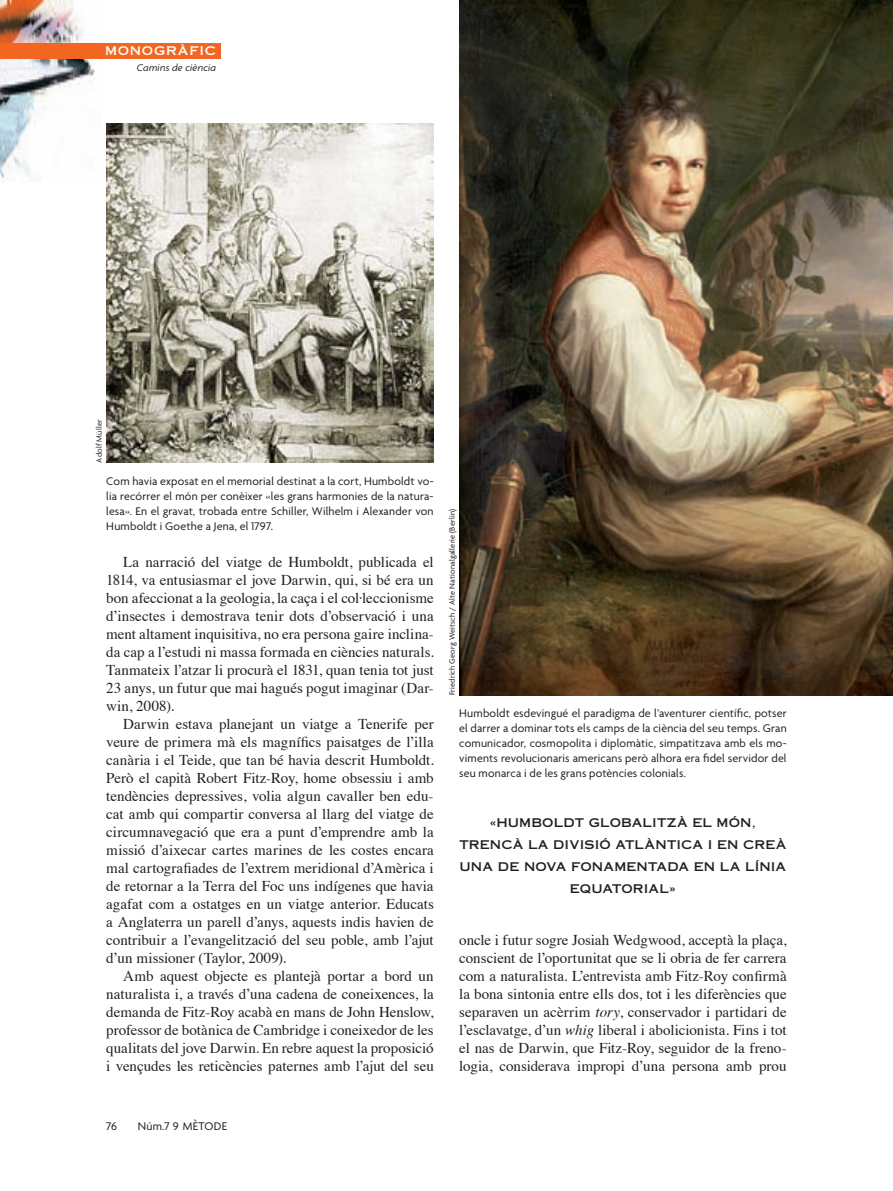
<style>
.page{position:relative;width:893px;height:1191px;background:#fff}
.page>*{position:absolute;margin:0;border:0;box-sizing:border-box;transform-origin:0 0}
.t1{font:15px/18px "Times";color:#231f20;text-align:justify}
.t2{font:12px/15px "Agenda";letter-spacing:.015em;color:#231f20;text-align:justify}
.t3{font:12px/21.8px "Copperplate Thirty One AB";letter-spacing:.01em;color:#231f20;text-align:center}
.t4{font:12px "Copperplate Thirty One AB";letter-spacing:.06em;color:#fff}
.t5{font:italic 10.5px "Agenda";letter-spacing:.02em;color:#231f20}
.t6{font:8.25px "Agenda";letter-spacing:.02em;color:#231f20}
.s1{font-style:italic}
</style>
<div class="page">
<img style="left:0;top:0;width:101px;height:181px">
<img style="left:106px;top:123px;width:328px;height:339px">
<img style="left:459px;top:0;width:434px;height:695px">
<div style="left:0;top:43px;width:220px;height:15px;background:#f36621"></div>
<p class="t4" style="left:105px;top:44px;width:113px">MONOGRÀFIC</p>
<p class="t5" style="left:137px;top:63px;width:81px">Camins de ciència</p>
<p class="t6" style="left:96px;top:462px;width:45px;rotate:-90deg">Adolf Müller</p>
<p class="t2" style="left:106px;top:474px;width:329px">Com havia exposat en el memorial destinat a la cort, Humboldt vo&shy;lia recórrer el món per conèixer «les grans harmonies de la natura&shy;lesa». En el gravat, trobada entre Schiller, Wilhelm i Alexander von Humboldt i Goethe a Jena, el 1797.</p>
<p class="t1" style="left:106px;top:554px;width:329px;text-indent:17px">La narració del viatge de Humboldt, publicada el 1814, va entusiasmar el jove Darwin, qui, si bé era un bon afeccionat a la geologia, la caça i el col·leccionisme d’insectes i demostrava tenir dots d’observació i una ment altament inquisitiva, no era persona gaire inclina&shy;da cap a l’estudi ni massa formada en ciències naturals.<br>Tanmateix l’atzar li procurà el 1831, quan tenia tot just 23 anys, un futur que mai hagués pogut imaginar (Dar&shy;win, 2008).</p>
<p class="t1" style="left:106px;top:716px;width:329px;text-indent:17px">Darwin estava planejant un viatge a Tenerife per veure de primera mà els magnífics paisatges de l’illa canària i el Teide, que tan bé havia descrit Humboldt.<br>Però el capità Robert Fitz-Roy, home obsessiu i amb tendències depressives, volia algun cavaller ben edu&shy;cat amb qui compartir conversa al llarg del viatge de circumnavegació que era a punt d’emprendre amb la missió d’aixecar cartes marines de les costes encara mal cartografiades de l’extrem meridional d’Amèrica i de retornar a la Terra del Foc uns indígenes que havia agafat com a ostatges en un viatge anterior. Educats a Anglaterra un parell d’anys, aquests indis havien de contribuir a l’evangelització del seu poble, amb l’ajut d’un missioner (Taylor, 2009).</p>
<p class="t1" style="left:106px;top:968px;width:329px;text-indent:17px">Amb aquest objecte es plantejà portar a bord un naturalista i, a través d’una cadena de coneixences, la demanda de Fitz-Roy acabà en mans de John Henslow, professor de botànica de Cambridge i coneixedor de les qualitats del jove Darwin. En rebre aquest la proposició i vençudes les reticències paternes amb l’ajut del seu</p>
<p class="t6" style="left:449px;top:695px;width:188px;rotate:-90deg">Friedrich Georg Weitsch / Alte Nationalgallerie (Berlin)</p>
<p class="t2" style="left:459px;top:707px;width:329px">Humboldt esdevingué el paradigma de l’aventurer científic, potser el darrer a dominar tots els camps de la ciència del seu temps. Gran comunicador, cosmopolita i diplomàtic, simpatitzava amb els mo&shy;viments revolucionaris americans però alhora era fidel servidor del seu monarca i de les grans potències colonials.</p>
<p class="t3" style="left:459px;top:812px;width:329px">«HUMBOLDT GLOBALITZÀ EL MÓN,<br>TRENCÀ LA DIVISIÓ ATLÀNTICA I EN CREÀ<br>UNA DE NOVA FONAMENTADA EN LA LÍNIA<br>EQUATORIAL»</p>
<p class="t1" style="left:459px;top:932px;width:329px">oncle i futur sogre Josiah Wedgwood, acceptà la plaça, conscient de l’oportunitat que se li obria de fer carrera com a naturalista. L’entrevista amb Fitz-Roy confirmà la bona sintonia entre ells dos, tot i les diferències que separaven un acèrrim <span class="s1">tory</span>, conservador i partidari de l’esclavatge, d’un <span class="s1">whig</span> liberal i abolicionista. Fins i tot el nas de Darwin, que Fitz-Roy, seguidor de la freno&shy;logia, considerava impropi d’una persona amb prou</p>
<p class="t2" style="left:106px;top:1119px;width:12px">76</p>
<p class="t2" style="left:138px;top:1119px;width:91px">Núm. 7 9 MÈTODE</p>
</div>
